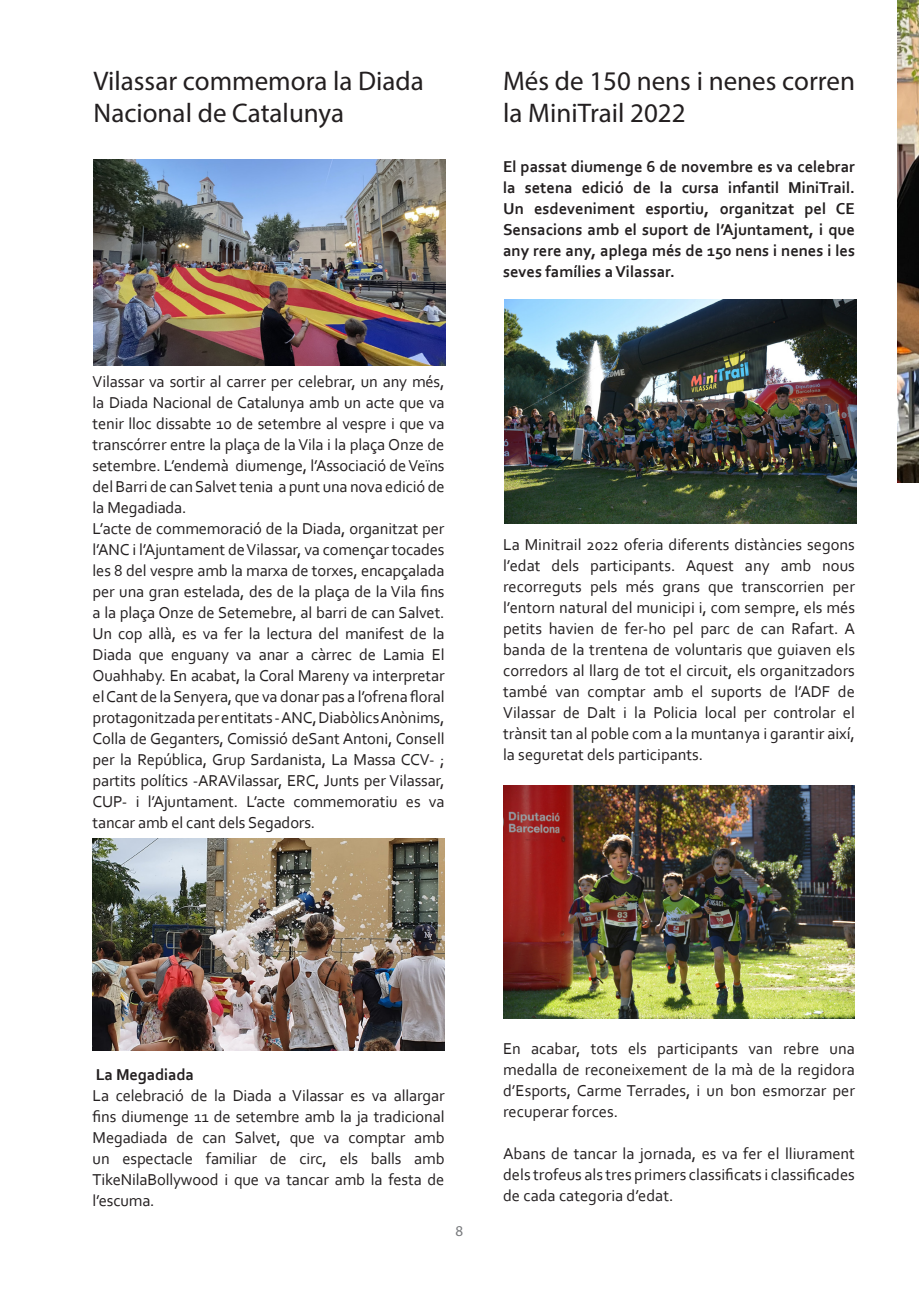
<style>
.page{position:relative;width:919px;height:1289px;background:#fff}
.page>*{position:absolute;margin:0;border:0;box-sizing:border-box;transform-origin:0 0}
.t1{font:27px/32.4px "Myriad Pro";color:#231f20}
.t2{font:16.5px/21px "Corbel";letter-spacing:-.01em;color:#231f20;text-align:justify}
.t3{font:700 16.5px/21px "Corbel";color:#231f20;text-align:justify}
.t4{font:15px "Myriad Pro";color:#787a7d}
</style>
<div class="page">
<img style="left:94px;top:159px;width:351px;height:207px">
<img style="left:92px;top:838px;width:352px;height:211px">
<img style="left:897px;top:1px;width:21px;height:482px">
<img style="left:504px;top:299px;width:352px;height:224px">
<img style="left:503px;top:785px;width:351px;height:233px">
<p class="t1" style="left:94px;top:64px;width:332px">Vilassar commemora la Diada<br>Nacional de Catalunya</p>
<p class="t1" style="left:503px;top:64px;width:353px">Més de 150 nens i nenes corren la MiniTrail 2022</p>
<p class="t3" style="left:503px;top:155px;width:353px">El passat diumenge 6 de novembre es va celebrar la setena edició de la cursa infantil MiniTrail.<br>Un esdeveniment esportiu, organitzat pel CE Sensacions amb el suport de l’Ajuntament, i que any rere any, aplega més de 150 nens i nenes i les seves famílies a Vilassar.</p>
<p class="t2" style="left:93px;top:370px;width:353px">Vilassar va sortir al carrer per celebrar, un any més, la Diada Nacional de Catalunya amb un acte que va tenir lloc dissabte 10 de setembre al vespre i que va transcórrer entre la plaça de la Vila i la plaça Onze de setembre. L’endemà diumenge, l’Associació de Veïns del Barri de can Salvet tenia a punt una nova edició de la Megadiada.</p>
<p class="t2" style="left:93px;top:517px;width:353px">L’acte de commemoració de la Diada, organitzat per l’ANC i l’Ajuntament de Vilassar, va començar tocades les 8 del vespre amb la marxa de torxes, encapçalada per una gran estelada, des de la plaça de la Vila fins a la plaça Onze de Setemebre, al barri de can Salvet.<br>Un cop allà, es va fer la lectura del manifest de la Diada que enguany va anar a càrrec de Lamia El Ouahhaby. En acabat, la Coral Mareny va interpretar el Cant de la Senyera, que va donar pas a l’ofrena floral protagonitzada per entitats - ANC, Diabòlics Anònims, Colla de Geganters, Comissió deSant Antoni, Consell per la República, Grup Sardanista, La Massa CCV- ; partits polítics -ARAVilassar, ERC, Junts per Vilassar, CUP- i l’Ajuntament. L’acte commemoratiu es va tancar amb el cant dels Segadors.</p>
<p class="t2" style="left:503px;top:533px;width:353px">La Minitrail 2022 oferia diferents distàncies segons l’edat dels participants. Aquest any amb nous recorreguts pels més grans que transcorrien per l’entorn natural del municipi i, com sempre, els més petits havien de fer-ho pel parc de can Rafart. A banda de la trentena de voluntaris que guiaven els corredors al llarg de tot el circuit, els organitzadors també van comptar amb el suports de l’ADF de Vilassar de Dalt i la Policia local per controlar el trànsit tan al poble com a la muntanya i garantir així, la seguretat dels participants.</p>
<p class="t3" style="left:96px;top:1063px;width:100px">La Megadiada</p>
<p class="t2" style="left:93px;top:1084px;width:353px">La celebració de la Diada a Vilassar es va allargar fins diumenge 11 de setembre amb la ja tradicional Megadiada de can Salvet, que va comptar amb un espectacle familiar de circ, els balls amb TikeNilaBollywood i que va tancar amb la festa de l’escuma.</p>
<p class="t4" style="left:455px;top:1221px;width:9px">8</p>
<p class="t2" style="left:503px;top:1037px;width:353px">En acabar, tots els participants van rebre una medalla de reconeixement de la mà de la regidora d’Esports, Carme Terrades, i un bon esmorzar per recuperar forces.</p>
<p class="t2" style="left:503px;top:1142px;width:353px">Abans de tancar la jornada, es va fer el lliurament dels trofeus als tres primers classificats i classificades de cada categoria d’edat.</p>
</div>
